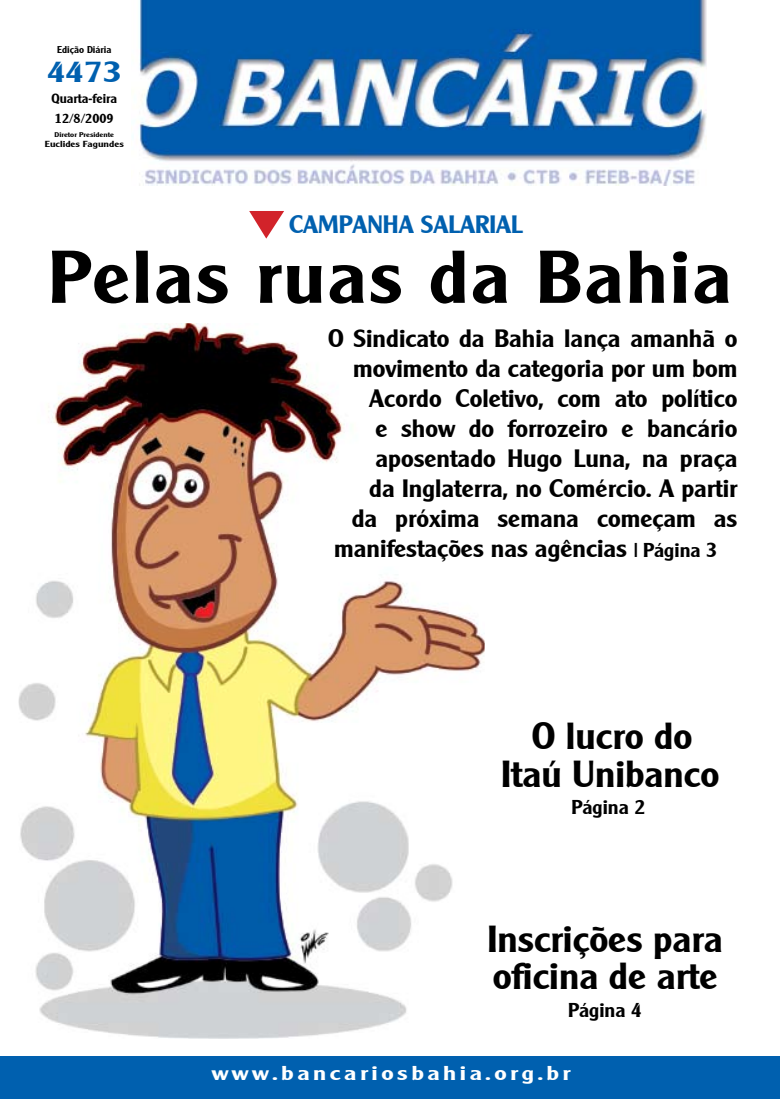
<style>
.page{position:relative;width:780px;height:1099px;background:#fff}
.page>*{position:absolute;margin:0;border:0;box-sizing:border-box;transform-origin:0 0}
.t1{font:700 75px "Clearly Gothic";letter-spacing:.03em;color:#000}
.t2{font:700 37.5px/37.5px "Clearly Gothic";color:#000}
.t3{font:700 28.75px "Clearly Gothic";color:#0060af;scale:1.2 1}
.t4{font:700 25px "Clearly Gothic";color:#000}
.t5{font:700 25px "Clearly Gothic";color:#0060af}
.t6{font:700 20px "Clearly Gothic";letter-spacing:.145em;color:#fff;scale:1.21 1}
.t7{font:700 20px "Clearly Gothic";color:#000}
.t8{font:700 13.12px/20.5px "Clearly Gothic";color:#000}
.t9{font:700 9.88px "Clearly Gothic";color:#000}
.t10{font:700 8.75px "Clearly Gothic";color:#000;scale:1.17 1}
.t11{font:700 6.88px "Clearly Gothic";color:#000;scale:1.17 1}
.s1{font-size:20px}
</style>
<div class="page">
<img style="left:139px;top:0;width:567px;height:185px">
<div style="left:0;top:1056px;width:780px;height:42px;background:#0060af"></div>
<svg style="left:249px;top:211px;width:35px;height:28px"></svg>
<img style="left:19px;top:323px;width:465px;height:715px">
<p class="t9" style="left:57px;top:44px;width:56px">Edição Diária</p>
<p class="t3" style="left:47px;top:57px;width:64px">4473</p>
<p class="t8" style="left:51px;top:88px;width:67px">Quarta-feira<br>12/8/2009</p>
<p class="t11" style="left:55px;top:131px;width:52px">Diretor Presidente</p>
<p class="t10" style="left:45px;top:140px;width:69px">Euclides Fagundes</p>
<p class="t5" style="left:289px;top:211px;width:235px">CAMPANHA SALARIAL</p>
<h1 class="t1" style="left:48px;top:236px;width:684px">Pelas ruas da Bahia</h1>
<p class="t4" style="left:328px;top:324px;width:411px">O Sindicato da Bahia lança amanhã o</p>
<p class="t4" style="left:353px;top:354px;width:386px">movimento da categoria por um bom</p>
<p class="t4" style="left:369px;top:384px;width:369px">Acordo Coletivo, com ato político</p>
<p class="t4" style="left:375px;top:414px;width:363px">e show do forrozeiro e bancário</p>
<p class="t4" style="left:375px;top:444px;width:363px">aposentado Hugo Luna, na praça</p>
<p class="t4" style="left:369px;top:474px;width:369px">da Inglaterra, no Comércio. A partir</p>
<p class="t4" style="left:352px;top:504px;width:387px">da próxima semana começam as</p>
<p class="t4" style="left:334px;top:534px;width:384px">manifestações nas agências <span class="s1">| Página 3</span></p>
<h2 class="t2" style="left:501px;top:718px;width:220px;text-align:center">O lucro do<br>Itaú Unibanco</h2>
<p class="t7" style="left:571px;top:796px;width:75px">Página 2</p>
<h2 class="t2" style="left:487px;top:920px;width:237px">Inscrições para oficina de arte</h2>
<p class="t7" style="left:568px;top:999px;width:75px">Página 4</p>
<p class="t6" style="left:212px;top:1062px;width:298px">www.bancariosbahia.org.br</p>
</div>
